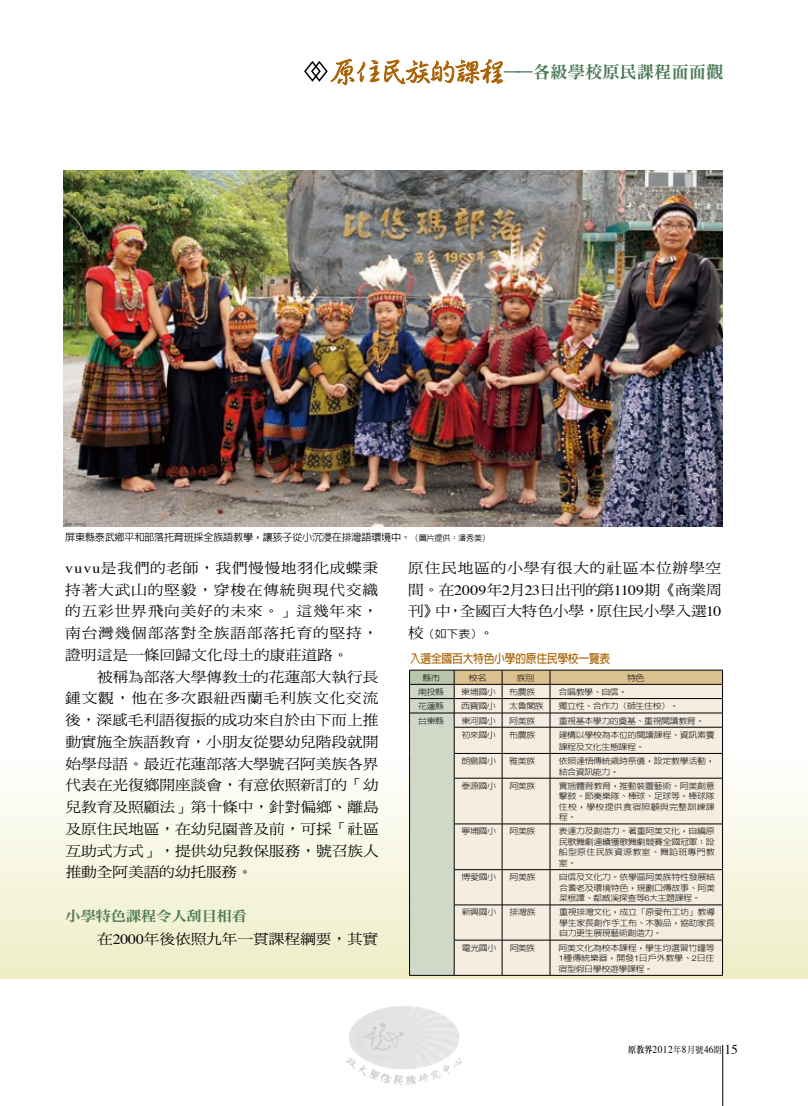
<style>
.page{position:relative;width:808px;height:1106px;background:#fff}
.page>*{position:absolute;margin:0;border:0;box-sizing:border-box;transform-origin:0 0}
.t1{font:17.1px "DF Ming Std W9";color:#4e7a58}
.t2{font:14.1px/21.8px "DF Ming Std W5";letter-spacing:-.005em;color:#000;scale:1.11 1}
.t3{font:14.1px "DF Ming Std W5";letter-spacing:.05em;color:#000;scale:1.11 1}
.t4{font:14.1px "DF Ming Std W5";letter-spacing:.04em;color:#000;scale:1.11 1}
.t5{font:700 12px "AR Hei B5";letter-spacing:-.025em;color:#a76000;scale:.9 1}
.t6{font:500 10.8px "AR Hei B5";color:#000;scale:1.11 1}
.t7{font:10.5px "Times";letter-spacing:.05em;color:#000;scale:.9 1}
.t8{font:500 10.2px "AR Hei B5";letter-spacing:-.025em;color:#000}
.t9{font:300 8.1px/10.5px "AR Hei B5";letter-spacing:-.04em;color:#000;text-align:justify;scale:1.11 1}
.s1{font-family:"AR Xing Shu B5";font-weight:500;font-size:29.1px;color:#a76000}
.s2{font-size:8.1px}
.s3{font-family:"Times"}
.s4{font-family:"DF Ming Std W9";color:#4e7a58}
.s5{font-family:"DF Ming Std W5";font-weight:400;font-size:14.1px}
.s6{font-family:"Helvetica Neue"}
.s7{font-family:"AR Ming B5";font-weight:800;font-size:9px}
.s8{font-family:"DF Ming Std W5";font-size:9px}
.s9{font-size:13.5px}
</style>
<div class="page">
<hr style="left:722px;top:1044px;width:1px;height:62px;background:#000">
<div style="left:0;top:746px;width:808px;height:232px;background:linear-gradient(to bottom,#fff,#eeedc6)"></div>
<hr style="left:454px;top:975px;width:48px;height:1px;background:#000">
<hr style="left:502px;top:975px;width:48px;height:1px;background:#000">
<hr style="left:550px;top:975px;width:173px;height:1px;background:#000">
<hr style="left:409px;top:975px;width:45px;height:1px;background:#000">
<svg style="left:409px;top:670px;width:314px;height:305px;background:#e4dece"></svg>
<hr style="left:409px;top:778px;width:1px;height:46px;background:#000">
<hr style="left:454px;top:778px;width:1px;height:46px;background:#000">
<hr style="left:409px;top:824px;width:1px;height:45px;background:#000">
<hr style="left:454px;top:824px;width:1px;height:45px;background:#000">
<hr style="left:409px;top:869px;width:1px;height:36px;background:#000">
<hr style="left:454px;top:869px;width:1px;height:36px;background:#000">
<hr style="left:409px;top:905px;width:1px;height:35px;background:#000">
<hr style="left:454px;top:905px;width:1px;height:35px;background:#000">
<hr style="left:409px;top:940px;width:1px;height:35px;background:#000">
<hr style="left:454px;top:940px;width:1px;height:35px;background:#000">
<img style="left:64px;top:170px;width:659px;height:356px">
<svg style="left:304px;top:58px;width:199px;height:27px"></svg>
<img style="left:347px;top:1006px;width:114px;height:78px">
<p class="t1" style="left:329px;top:63px;width:395px"><span class="s1">原住民族的課程</span>——各級學校原民課程面面觀</p>
<p class="t8" style="left:65px;top:532px;width:426px">屏東縣泰武鄉平和部落托育班採全族語教學，讓孩子從小沉浸在排灣語環境中。<span class="s2">（圖片提供：潘秀美）</span></p>
<p class="t4" style="left:65px;top:560px;width:283px"><span class="s3">vuvu</span>是我們的老師，我們慢慢地羽化成蝶秉</p>
<p class="t3" style="left:65px;top:582px;width:284px">持著大武山的堅毅，穿梭在傳統與現代交織</p>
<p class="t3" style="left:65px;top:603px;width:284px">的五彩世界飛向美好的未來。」這幾年來，</p>
<p class="t3" style="left:65px;top:625px;width:284px">南台灣幾個部落對全族語部落托育的堅持，</p>
<p class="t2" style="left:65px;top:643px;width:257px">證明這是一條回歸文化母土的康莊道路。</p>
<p class="t2" style="left:97px;top:665px;width:255px">被稱為部落大學傳教士的花蓮部大執行長</p>
<p class="t3" style="left:65px;top:690px;width:284px">鍾文觀，他在多次跟紐西蘭毛利族文化交流</p>
<p class="t2" style="left:65px;top:709px;width:284px">後，深感毛利語復振的成功來自於由下而上推</p>
<p class="t2" style="left:65px;top:730px;width:284px">動實施全族語教育，小朋友從嬰幼兒階段就開</p>
<p class="t2" style="left:65px;top:752px;width:284px">始學母語。最近花蓮部落大學號召阿美族各界</p>
<p class="t2" style="left:65px;top:774px;width:284px">代表在光復鄉開座談會，有意依照新訂的「幼</p>
<p class="t2" style="left:66px;top:796px;width:284px">兒教育及照顧法」第十條中，針對偏鄉、離島</p>
<p class="t2" style="left:66px;top:817px;width:284px">及原住民地區，在幼兒園普及前，可採「社區</p>
<p class="t2" style="left:66px;top:839px;width:284px">互助式方式」，提供幼兒教保服務，號召族人</p>
<p class="t2" style="left:66px;top:861px;width:170px">推動全阿美語的幼托服務。</p>
<p class="t2" style="left:97px;top:904px;width:255px;line-height:22.5px;text-indent:-32px"><span class="s4">小學特色課程令人刮目相看<br></span>在<span class="s3">2000</span>年後依照九年一貫課程綱要，其實</p>
<p class="t2" style="left:408px;top:556px;width:284px;text-align:justify">原住民地區的小學有很大的社區本位辦學空間。在<span class="s3">2009</span>年<span class="s3">2</span>月<span class="s3">23</span>日出刊的第<span class="s3">1109</span>期《商業周刊》中，全國百大特色小學，原住民小學入選<span class="s3">10</span></p>
<p class="t6" style="left:408px;top:628px;width:79px"><span class="s5">校</span>（如下表）<span class="s5">。</span></p>
<p class="t9" style="left:423px;top:672px;width:17px">縣市</p>
<p class="t9" style="left:469px;top:672px;width:17px">校名</p>
<p class="t9" style="left:517px;top:672px;width:17px">族別</p>
<p class="t9" style="left:627px;top:672px;width:17px">特色</p>
<p class="t9" style="left:418px;top:686px;width:25px">南投縣</p>
<p class="t9" style="left:461px;top:686px;width:33px">東埔國小</p>
<p class="t9" style="left:509px;top:686px;width:25px">布農族</p>
<p class="t9" style="left:559px;top:686px;width:64px">合唱教學、自信。</p>
<p class="t9" style="left:418px;top:700px;width:25px">花蓮縣</p>
<p class="t9" style="left:461px;top:700px;width:33px">西寶國小</p>
<p class="t9" style="left:509px;top:700px;width:33px">太魯閣族</p>
<p class="t9" style="left:559px;top:700px;width:110px">獨立性、合作力（師生住校）。</p>
<p class="t9" style="left:418px;top:715px;width:25px">台東縣</p>
<p class="t9" style="left:461px;top:715px;width:33px">東河國小</p>
<p class="t9" style="left:509px;top:715px;width:25px">阿美族</p>
<p class="t9" style="left:559px;top:715px;width:133px">重視基本學力的奠基、重視閱讀教育。</p>
<p class="t9" style="left:461px;top:729px;width:33px">初來國小</p>
<p class="t9" style="left:509px;top:729px;width:25px">布農族</p>
<p class="t9" style="left:559px;top:728px;width:142px;line-height:12px">建構以學校為本位的閱讀課程、資訊素養課程及文化生態課程。</p>
<p class="t9" style="left:461px;top:755px;width:33px">朗島國小</p>
<p class="t9" style="left:509px;top:755px;width:25px">雅美族</p>
<p class="t9" style="left:559px;top:755px;width:142px">依照達悟傳統歲時祭儀，設定教學活動，結合資訊能力。</p>
<p class="t9" style="left:461px;top:780px;width:33px">泰源國小</p>
<p class="t9" style="left:509px;top:780px;width:25px">阿美族</p>
<p class="t9" style="left:559px;top:780px;width:142px">實施體育教育，推動裝置藝術、阿美創意擊鼓、節奏樂隊、棒球、足球等。棒球隊住校，學校提供食宿照顧與完整訓練課程。</p>
<p class="t9" style="left:461px;top:826px;width:33px">寧埔國小</p>
<p class="t9" style="left:509px;top:826px;width:25px">阿美族</p>
<p class="t9" style="left:559px;top:826px;width:142px">表達力及創造力。著重阿美文化，自編原民歌舞劇連續獲歌舞劇競賽全國冠軍；設船型原住民族資源教室、舞蹈班專門教室。</p>
<p class="t9" style="left:462px;top:872px;width:33px">博愛國小</p>
<p class="t9" style="left:509px;top:872px;width:25px">阿美族</p>
<p class="t9" style="left:559px;top:872px;width:142px">自信及文化力。依學區阿美族特性發展結合耆老及環境特色，規劃口傳故事、阿美菜根譚、都威溪探查等<span class="s6">6</span>大主題課程。</p>
<p class="t9" style="left:462px;top:907px;width:33px">新興國小</p>
<p class="t9" style="left:510px;top:907px;width:25px">排灣族</p>
<p class="t9" style="left:559px;top:907px;width:142px">重視排灣文化，成立「原愛布工坊」教導學生家長創作手工布、木製品，協助家長自力更生展現藝術創造力。</p>
<p class="t9" style="left:462px;top:942px;width:33px">電光國小</p>
<p class="t9" style="left:510px;top:942px;width:25px">阿美族</p>
<p class="t9" style="left:559px;top:942px;width:142px">阿美文化為校本課程，學生均選習竹鐘等<span class="s6">1</span>種傳統樂器，開發<span class="s6">1</span>日戶外教學、<span class="s6">2</span>日住宿型假日學校遊學課程。</p>
<p class="t5" style="left:410px;top:652px;width:224px">入選全國百大特色小學的原住民學校一覽表</p>
<p class="t7" style="left:628px;top:1042px;width:123px"><span class="s7">原教界</span>2012<span class="s8">年</span>8<span class="s8">月號</span>46<span class="s8">期</span> <span class="s9">15</span></p>
</div>
